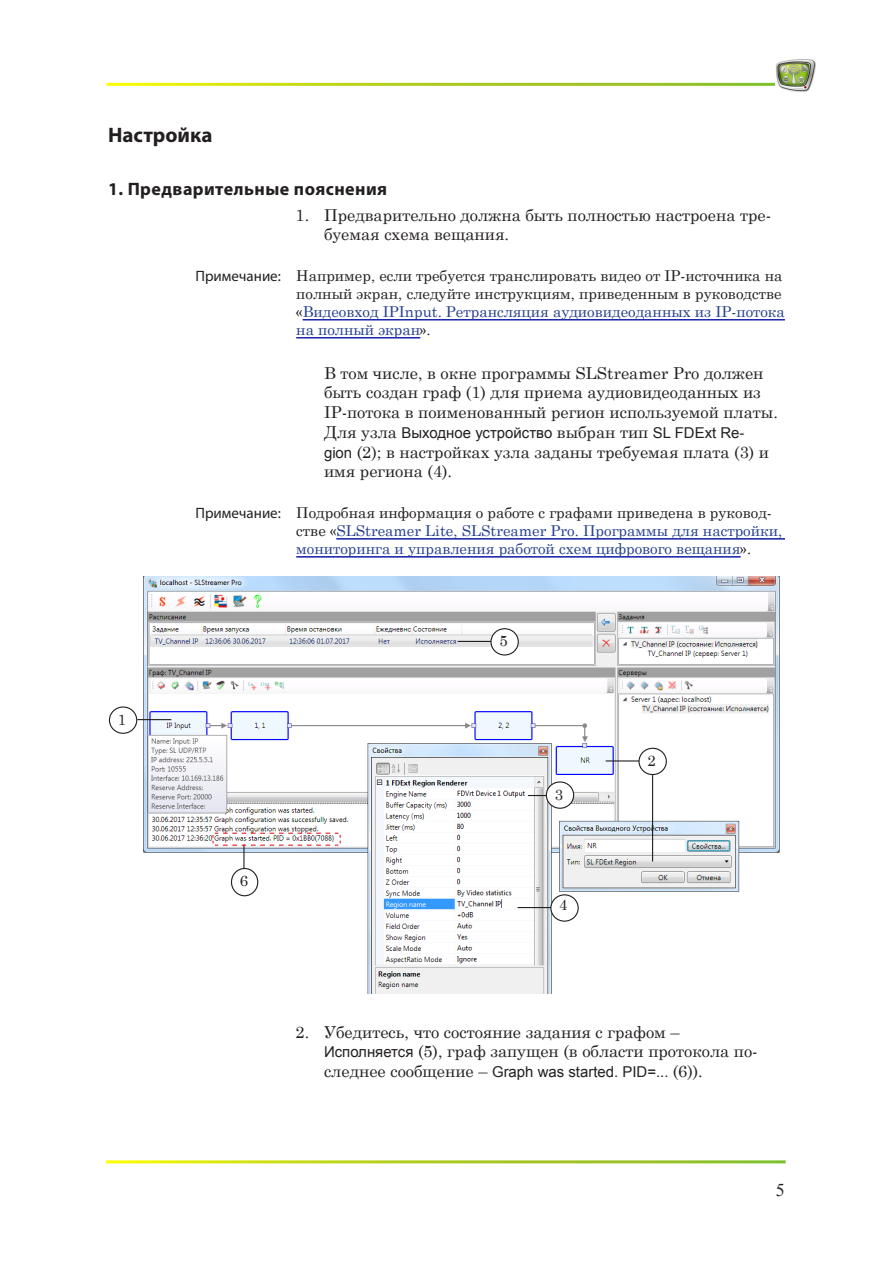
<style>
.page{position:relative;width:893px;height:1263px;background:#fff}
.page>*{position:absolute;margin:0;border:0;box-sizing:border-box;transform-origin:0 0}
.FD_Head_1{font:700 21px "Myriad Pro";color:#231f20}
.FD_Head_2{font:700 18px "Myriad Pro";letter-spacing:.025em;color:#231f20}
.t1{font:18px "Times New Roman";color:#231f20}
.FD_List_body{font:16.5px/19.8px "Century Schoolbook";color:#231f20}
.FD_List{font:16.5px/19.8px "Century Schoolbook";color:#231f20}
.TTNote_Body{font:15px/18px "Century Schoolbook";color:#231f20}
.TTNote_Body-2{font:15px/18px "Century Schoolbook";color:#253f8e}
.FD_List-2{font:15px "Arial";color:#231f20}
.FD_List_body-2{font:15px "Arial";color:#231f20}
.TTNote_Tit{font:15px "Myriad Pro";color:#231f20}
.s1{color:#253f8e}
.s2{font-family:"Century Schoolbook";font-size:16.5px}
.s3{font-family:"Arial";font-size:15px}
.s4{color:#231f20}
</style>
<div class="page">
<hr style="left:303px;top:319px;width:482px;height:1px;background:#1d27aa">
<hr style="left:303px;top:320px;width:482px;height:1px;background:#1d27aa">
<hr style="left:296px;top:337px;width:124px;height:1px;background:#1d27aa">
<hr style="left:296px;top:338px;width:124px;height:1px;background:#1d27aa">
<hr style="left:336px;top:538px;width:449px;height:1px;background:#1d27aa">
<hr style="left:336px;top:539px;width:449px;height:1px;background:#1d27aa">
<hr style="left:296px;top:556px;width:445px;height:1px;background:#1d27aa">
<hr style="left:296px;top:557px;width:445px;height:1px;background:#1d27aa">
<img style="left:143px;top:577px;width:637px;height:417px">
<hr style="left:137px;top:719px;width:34px;height:1px;background:#231f20">
<div style="left:109px;top:706px;width:28px;height:28px;border:1px solid #231f20;border-radius:50%"></div>
<hr style="left:243px;top:844px;width:2px;height:27px;background:#231f20">
<div style="left:231px;top:868px;width:27px;height:28px;background:#fff;border-radius:50%"></div>
<div style="left:231px;top:868px;width:27px;height:28px;border:1px solid #231f20;border-radius:50%"></div>
<hr style="left:518px;top:907px;width:34px;height:1px;background:#231f20">
<div style="left:551px;top:895px;width:27px;height:26px;background:#fff;border-radius:50%"></div>
<div style="left:550px;top:894px;width:29px;height:28px;border:1px solid #231f20;border-radius:50%"></div>
<svg style="left:528px;top:795px;width:18px;height:1px"></svg>
<div style="left:546px;top:782px;width:28px;height:26px;background:#fff;border-radius:50%"></div>
<div style="left:546px;top:781px;width:28px;height:28px;border:1px solid #231f20;border-radius:50%"></div>
<hr style="left:458px;top:641px;width:34px;height:1px;background:#231f20">
<div style="left:491px;top:629px;width:27px;height:26px;background:#fff;border-radius:50%"></div>
<div style="left:490px;top:628px;width:29px;height:27px;border:1px solid #231f20;border-radius:50%"></div>
<svg style="left:212px;top:832px;width:129px;height:14px"></svg>
<hr style="left:606px;top:760px;width:34px;height:1px;background:#231f20">
<div style="left:639px;top:748px;width:27px;height:26px;background:#fff;border-radius:50%"></div>
<div style="left:638px;top:748px;width:29px;height:27px;border:1px solid #231f20;border-radius:50%"></div>
<hr style="left:652px;top:775px;width:1px;height:86px;background:#231f20">
<img style="left:776px;top:59px;width:40px;height:32px">
<p class="FD_Head_1" style="left:108px;top:121px;width:106px">Настройка</p>
<p class="FD_Head_2" style="left:108px;top:177px;width:281px">1. Предварительные пояснения</p>
<p class="FD_List" style="left:324px;top:203px;width:449px;text-indent:-28px">1. Предварительно должна быть полностью настроена тре&shy;буемая схема вещания.</p>
<p class="TTNote_Tit" style="left:195px;top:267px;width:87px">Примечание:</p>
<p class="TTNote_Body" style="left:296px;top:265px;width:490px">Например, если требуется транслировать видео от IP-источника на полный экран, следуйте инструкциям, приведенным в руководстве «<span class="s1">Видеовход IPInput. Ретрансляция аудиовидеоданных из IP-потока на полный экран</span>».</p>
<p class="FD_List_body" style="left:324px;top:361px;width:455px">В том числе, в окне программы SLStreamer Pro должен быть создан граф (1) для приема аудиовидеоданных из<br>IP-потока в поименованный регион используемой платы.</p>
<p class="FD_List_body-2" style="left:324px;top:423px;width:422px"><span class="s2">Для узла</span> Выходное устройство <span class="s2">выбран тип</span> SL FDExt Re-</p>
<p class="FD_List_body" style="left:324px;top:440px;width:447px"><span class="s3">gion</span> (2); в настройках узла заданы требуемая плата (3) и имя региона (4).</p>
<p class="TTNote_Tit" style="left:195px;top:504px;width:87px">Примечание:</p>
<p class="TTNote_Body-2" style="left:296px;top:502px;width:487px"><span class="s4">Подробная информация о работе с графами приведена в руковод&shy;стве «</span>SLStreamer Lite, SLStreamer Pro. Программы для настройки, мониторинга и управления работой схем цифрового вещания<span class="s4">».</span></p>
<p class="TTNote_Body" style="left:118px;top:709px;width:10px">1</p>
<p class="TTNote_Body" style="left:240px;top:870px;width:10px">6</p>
<p class="TTNote_Body" style="left:499px;top:631px;width:10px">5</p>
<p class="TTNote_Body" style="left:555px;top:784px;width:10px">3</p>
<p class="TTNote_Body" style="left:559px;top:894px;width:10px">4</p>
<p class="TTNote_Body" style="left:647px;top:750px;width:10px">2</p>
<p class="FD_List" style="left:324px;top:1020px;width:435px;text-indent:-28px">2. Убедитесь, что состояние задания с графом –<br><span class="s3">Исполняется</span> (5), граф запущен (в области протокола по-</p>
<p class="FD_List-2" style="left:324px;top:1062px;width:380px"><span class="s2">следнее сообщение –</span> Graph was started. PID=... <span class="s2">(6)).</span></p>
<p class="t1" style="left:776px;top:1177px;width:10px">5</p>
</div>
